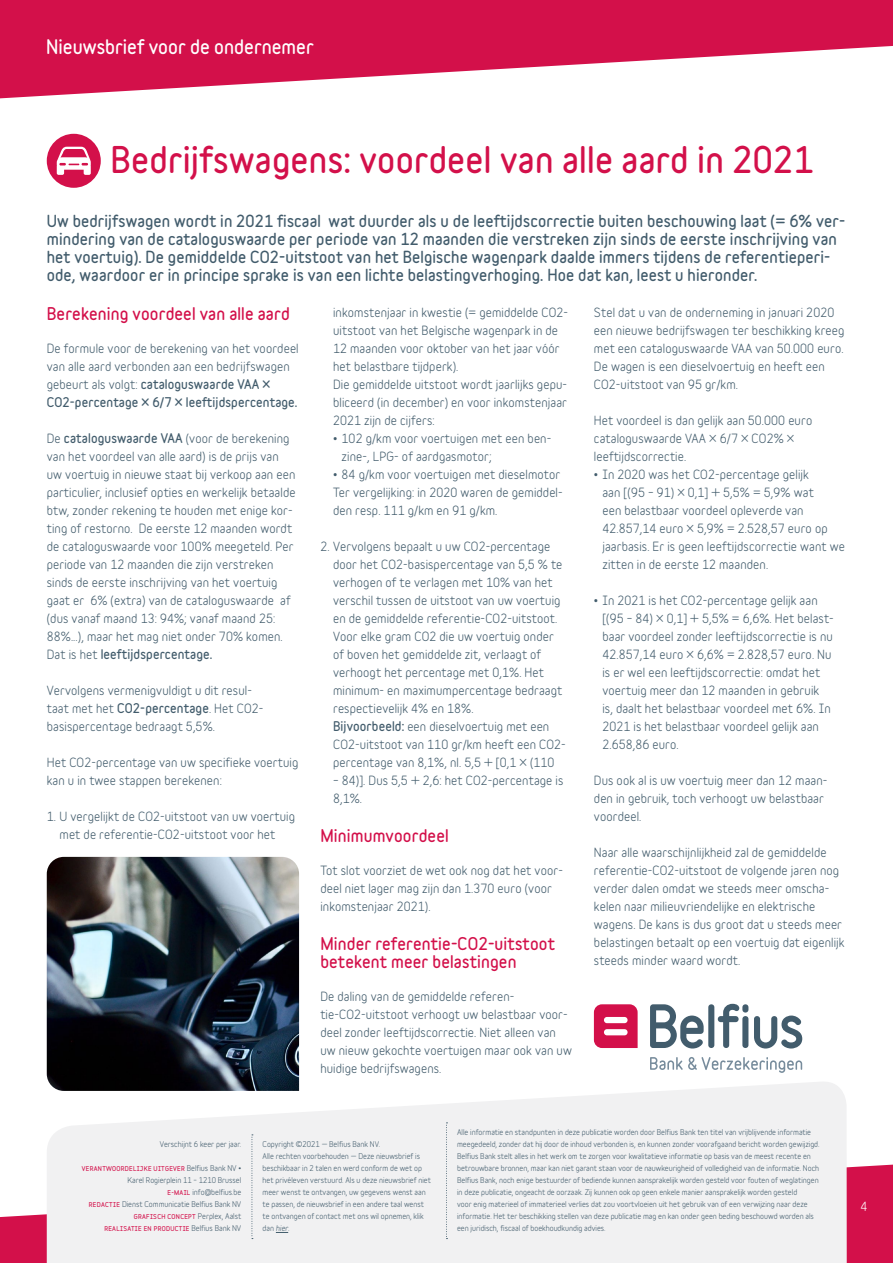
<style>
.page{position:relative;width:893px;height:1263px;background:#fff}
.page>*{position:absolute;margin:0;border:0;box-sizing:border-box;transform-origin:0 0}
.Titel{font:700 33px "Belfius Normal";letter-spacing:.01em;color:#d3104a}
.t1{font:700 18px "Belfius Normal";color:#fff}
.Tussentitel_1{font:700 15.75px/18px "Belfius Normal";letter-spacing:.01em;color:#d3104a}
.Inleiding{font:700 15px/18px "Belfius Normal";letter-spacing:.01em;color:#425c6c}
.Tekst{font:12px/18px "Belfius Normal";letter-spacing:.01em;color:#425c6c}
.Tekst-2{font:12px/18px "Belfius Normal";letter-spacing:.01em;color:#425c6c;scale:.95 1}
.Opsomming__letter{font:12px/18px "Belfius Normal";letter-spacing:.01em;color:#425c6c}
.t2{font:12px "Belfius Normal";color:#fff}
.t3{font:7.5px/12px "Belfius Normal";color:#425c6c}
.t4{font:700 6px "Belfius Normal";letter-spacing:.05em;color:#d3104a}
.s1{font-weight:700}
.s2{font-weight:400;font-size:7.5px;color:#425c6c}
.s3{font-weight:700;font-size:6px;color:#d3104a}
.s4{font-style:italic}
</style>
<div class="page">
<svg style="left:0;top:0;width:893px;height:99px;fill:#d3104a"></svg>
<svg style="left:0;top:1164px;width:893px;height:99px;fill:#d3104a"></svg>
<svg style="left:47px;top:1080px;width:800px;height:183px;fill:#f1f1f2"></svg>
<svg style="left:276px;top:1232px;width:12px;height:1px"></svg>
<svg style="left:252px;top:1134px;width:1px;height:105px"></svg>
<svg style="left:446px;top:1122px;width:1px;height:117px"></svg>
<svg style="left:650px;top:1057px;width:152px;height:16px"></svg>
<svg style="left:594px;top:1004px;width:44px;height:44px;background:#d51c53"></svg>
<div style="left:604px;top:1017px;width:24px;height:6px;background:#fff;border-radius:3px"></div>
<div style="left:604px;top:1029px;width:24px;height:6px;background:#fff;border-radius:3px"></div>
<svg style="left:650px;top:1004px;width:54px;height:44px"></svg>
<div style="left:708px;top:1004px;width:6px;height:44px;background:#425c6c;border-radius:3px"></div>
<svg style="left:718px;top:1004px;width:30px;height:44px"></svg>
<svg style="left:754px;top:1015px;width:48px;height:33px"></svg>
<div style="left:47px;top:134px;width:54px;height:54px;background:#d3104a;border-radius:50%"></div>
<svg style="left:57px;top:147px;width:34px;height:28px"></svg>
<img style="left:47px;top:857px;width:252px;height:234px">
<h2 class="t1" style="left:46px;top:33px;width:269px">Nieuwsbrief voor de ondernemer</h2>
<p class="Titel" style="left:111px;top:134px;width:704px">Bedrijfswagens: voordeel van alle aard in 2021</p>
<p class="Inleiding" style="left:47px;top:211px;width:800px">Uw bedrijfswagen wordt in 2021 fiscaal wat duurder als u de leeftijdscorrectie buiten beschouwing laat (= 6% ver&shy;mindering van de cataloguswaarde per periode van 12 maanden die verstreken zijn sinds de eerste inschrijving van het voertuig). De gemiddelde CO2-uitstoot van het Belgische wagenpark daalde immers tijdens de referentieperi&shy;ode, waardoor er in principe sprake is van een lichte belastingverhoging. Hoe dat kan, leest u hieronder.</p>
<p class="Tussentitel_1" style="left:47px;top:304px;width:244px">Berekening voordeel van alle aard</p>
<p class="Tekst" style="left:47px;top:338px;width:253px">De formule voor de berekening van het voordeel van alle aard verbonden aan een bedrijfswagen gebeurt als volgt: <span class="s1">cataloguswaarde VAA × CO2-percentage × 6/7 × leeftijdspercentage.</span></p>
<p class="Tekst" style="left:47px;top:428px;width:250px">De <span class="s1">cataloguswaarde VAA</span> (voor de berekening van het voordeel van alle aard) is de prijs van uw voertuig in nieuwe staat bij verkoop aan een particulier, inclusief opties en werkelijk betaalde btw, zonder rekening te houden met enige kor&shy;ting of restorno. De eerste 12 maanden wordt de cataloguswaarde voor 100% meegeteld. Per periode van 12 maanden die zijn verstreken sinds de eerste inschrijving van het voertuig gaat er 6% (extra) van de cataloguswaarde af (dus vanaf maand 13: 94%; vanaf maand 25:<br>88%...), maar het mag niet onder 70% komen.<br>Dat is het <span class="s1">leeftijdspercentage.</span></p>
<p class="Tekst" style="left:47px;top:680px;width:218px">Vervolgens vermenigvuldigt u dit resul&shy;taat met het <span class="s1">CO2-percentage</span>. Het CO2- basispercentage bedraagt 5,5%.</p>
<p class="Tekst" style="left:47px;top:752px;width:253px">Het CO2-percentage van uw specifieke voertuig kan u in twee stappen berekenen:</p>
<p class="Opsomming__letter" style="left:47px;top:806px;width:250px;text-align:center">1. U vergelijkt de CO2-uitstoot van uw voertuig met de referentie-CO2-uitstoot voor het</p>
<p class="Opsomming__letter" style="left:333px;top:302px;width:237px">inkomstenjaar in kwestie (= gemiddelde CO2- uitstoot van het Belgische wagenpark in de 12 maanden voor oktober van het jaar vóór het belastbare tijdperk).</p>
<p class="Tekst" style="left:333px;top:374px;width:236px;text-align:justify">Die gemiddelde uitstoot wordt jaarlijks gepu&shy;bliceerd (in december) en voor inkomstenjaar 2021 zijn de cijfers:</p>
<p class="Tekst-2" style="left:342px;top:428px;width:222px;text-indent:-9px">• 102 g/km voor voertuigen met een ben&shy;zine-, LPG- of aardgasmotor;</p>
<p class="Tekst-2" style="left:333px;top:464px;width:241px">• 84 g/km voor voertuigen met dieselmotor</p>
<p class="Tekst" style="left:333px;top:482px;width:231px">Ter vergelijking: in 2020 waren de gemiddel&shy;den resp. 111 g/km en 91 g/km.</p>
<p class="Opsomming__letter" style="left:333px;top:536px;width:231px;text-indent:-13px">2. Vervolgens bepaalt u uw CO2-percentage door het CO2-basispercentage van 5,5 % te verhogen of te verlagen met 10% van het verschil tussen de uitstoot van uw voertuig en de gemiddelde referentie-CO2-uitstoot.<br>Voor elke gram CO2 die uw voertuig onder of boven het gemiddelde zit, verlaagt of verhoogt het percentage met 0,1%. Het minimum- en maximumpercentage bedraagt respectievelijk 4% en 18%.</p>
<p class="Tekst" style="left:333px;top:716px;width:234px"><span class="s1">Bijvoorbeeld:</span> een dieselvoertuig met een<br>CO2-uitstoot van 110 gr/km heeft een CO2- percentage van 8,1%, nl. 5,5 + [0,1 × (110</p>
<p class="Tekst" style="left:333px;top:770px;width:232px">– 84)]. Dus 5,5 + 2,6: het CO2-percentage is<br>8,1%.</p>
<p class="Tussentitel_1" style="left:320px;top:826px;width:130px">Minimumvoordeel</p>
<p class="Tekst" style="left:320px;top:860px;width:244px">Tot slot voorziet de wet ook nog dat het voor&shy;deel niet lager mag zijn dan 1.370 euro (voor inkomstenjaar 2021).</p>
<p class="Tussentitel_1" style="left:320px;top:934px;width:236px">Minder referentie-CO2-uitstoot betekent meer belastingen</p>
<p class="Tekst" style="left:320px;top:986px;width:253px">De daling van de gemiddelde referen&shy;tie-CO2-uitstoot verhoogt uw belastbaar voor&shy;deel zonder leeftijdscorrectie. Niet alleen van uw nieuw gekochte voertuigen maar ook van uw huidige bedrijfswagens.</p>
<p class="Tekst" style="left:594px;top:302px;width:252px">Stel dat u van de onderneming in januari 2020 een nieuwe bedrijfswagen ter beschikking kreeg met een cataloguswaarde VAA van 50.000 euro.<br>De wagen is een dieselvoertuig en heeft een CO2-uitstoot van 95 gr/km.</p>
<p class="Tekst" style="left:594px;top:410px;width:220px">Het voordeel is dan gelijk aan 50.000 euro cataloguswaarde VAA × 6/7 × CO2% × leeftijdscorrectie.</p>
<p class="Tekst-2" style="left:602px;top:464px;width:257px;text-indent:-9px">• In 2020 was het CO2-percentage gelijk<br>aan [(95 – 91) × 0,1] + 5,5% = 5,9% wat<br>een belastbaar voordeel opleverde van 42.857,14 euro × 5,9% = 2.528,57 euro op jaarbasis. Er is geen leeftijdscorrectie want we zitten in de eerste 12 maanden.</p>
<p class="Tekst-2" style="left:602px;top:590px;width:245px;text-indent:-9px">• In 2021 is het CO2-percentage gelijk aan [(95 – 84) × 0,1] + 5,5% = 6,6%. Het belast&shy;baar voordeel zonder leeftijdscorrectie is nu 42.857,14 euro × 6,6% = 2.828,57 euro. Nu is er wel een leeftijdscorrectie: omdat het voertuig meer dan 12 maanden in gebruik<br>is, daalt het belastbaar voordeel met 6%. In 2021 is het belastbaar voordeel gelijk aan 2.658,86 euro.</p>
<p class="Tekst" style="left:594px;top:770px;width:235px">Dus ook al is uw voertuig meer dan 12 maan&shy;den in gebruik, toch verhoogt uw belastbaar voordeel.</p>
<p class="Tekst" style="left:594px;top:842px;width:252px">Naar alle waarschijnlijkheid zal de gemiddelde referentie-CO2-uitstoot de volgende jaren nog verder dalen omdat we steeds meer omscha&shy;kelen naar milieuvriendelijke en elektrische wagens. De kans is dus groot dat u steeds meer belastingen betaalt op een voertuig dat eigenlijk steeds minder waard wordt.</p>
<p class="t3" style="left:160px;top:1137px;width:83px">Verschijnt 6 keer per jaar.</p>
<p class="t4" style="left:82px;top:1163px;width:161px">VERANTWOORDELIJKE UITGEVER <span class="s2">Belfius Bank NV •</span></p>
<p class="t3" style="left:127px;top:1173px;width:115px">Karel Rogierplein 11 – 1210 Brussel</p>
<p class="t3" style="left:168px;top:1185px;width:75px"><span class="s3">E-MAIL</span> info@belfius.be</p>
<p class="t3" style="left:89px;top:1197px;width:154px"><span class="s3">REDACTIE</span> Dienst Communicatie Belfius Bank NV</p>
<p class="t4" style="left:134px;top:1211px;width:109px">GRAFISCH CONCEPT <span class="s2">Perplex, Aalst</span></p>
<p class="t4" style="left:104px;top:1223px;width:138px">REALISATIE EN PRODUCTIE <span class="s2">Belfius Bank NV</span></p>
<p class="t3" style="left:263px;top:1137px;width:119px">Copyright ©2021 — Belfius Bank NV.</p>
<p class="t3" style="left:263px;top:1149px;width:170px">Alle rechten voorbehouden — Deze nieuwsbrief is beschikbaar in 2 talen en werd conform de wet op het privéleven verstuurd. Als u deze nieuwsbrief niet meer wenst te ontvangen, uw gegevens wenst aan te passen, de nieuwsbrief in een andere taal wenst te ontvangen of contact met ons wil opnemen, klik dan <span class="s4">hier</span>.</p>
<p class="t3" style="left:457px;top:1125px;width:364px">Alle informatie en standpunten in deze publicatie worden door Belfius Bank ten titel van vrijblijvende informatie meegedeeld, zonder dat hij door de inhoud verbonden is, en kunnen zonder voorafgaand bericht worden gewijzigd.<br>Belfius Bank stelt alles in het werk om te zorgen voor kwalitatieve informatie op basis van de meest recente en betrouwbare bronnen, maar kan niet garant staan voor de nauwkeurigheid of volledigheid van de informatie. Noch Belfius Bank, noch enige bestuurder of bediende kunnen aansprakelijk worden gesteld voor fouten of weglatingen in deze publicatie, ongeacht de oorzaak. Zij kunnen ook op geen enkele manier aansprakelijk worden gesteld<br>voor enig materieel of immaterieel verlies dat zou voortvloeien uit het gebruik van of een verwijzing naar deze informatie. Het ter beschikking stellen van deze publicatie mag en kan onder geen beding beschouwd worden als een juridisch, fiscaal of boekhoudkundig advies.</p>
<p class="t2" style="left:860px;top:1196px;width:8px">4</p>
</div>
